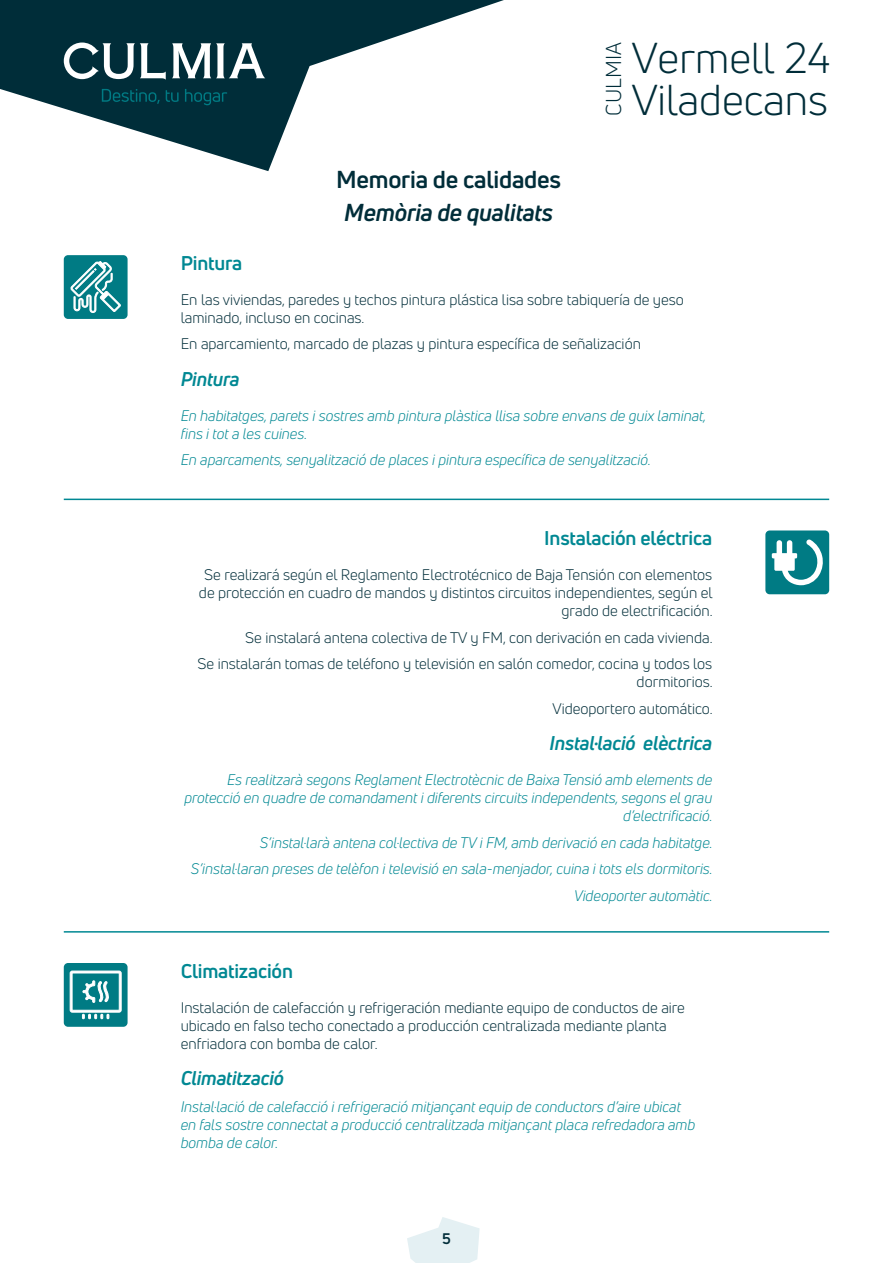
<style>
.page{position:relative;width:893px;height:1263px;background:#fff}
.page>*{position:absolute;margin:0;border:0;box-sizing:border-box;transform-origin:0 0}
.t1{font:42.3px/41.4px "Uni Neue";color:#002d39}
.t2{font:700 24px "Uni Neue";letter-spacing:-.01em;color:#002d39}
.t3{font:italic 700 24px "Uni Neue";letter-spacing:-.01em;color:#002d39}
.t4{font:21.15px "Uni Neue";color:#002d39}
.t5{font:italic 700 19.5px "Uni Neue";letter-spacing:-.01em;color:#008893}
.t6{font:700 19.5px "Uni Neue";letter-spacing:-.01em;color:#008893}
.t7{font:italic 15px/18px "Uni Neue";color:#008893}
.t8{font:15px/18px "Uni Neue";color:#002d39;text-align:right}
.t9{font:700 15px "Uni Neue";color:#002d39}
</style>
<div class="page">
<svg style="left:0;top:0;width:504px;height:171px"></svg>
<svg style="left:407px;top:1217px;width:73px;height:46px"></svg>
<svg style="left:172px;top:43px;width:93px;height:35px"></svg>
<svg style="left:64px;top:43px;width:102px;height:37px"></svg>
<svg style="left:102px;top:89px;width:125px;height:16px;background:#003e49"></svg>
<div style="left:64px;top:963px;width:64px;height:64px;background:#007b84;border-radius:4px"></div>
<svg style="left:70px;top:971px;width:52px;height:48px"></svg>
<div style="left:765px;top:530px;width:64px;height:64px;background:#007b84;border-radius:4px"></div>
<svg style="left:772px;top:539px;width:51px;height:46px"></svg>
<hr style="left:64px;top:931px;width:765px;height:1px;background:#008893">
<hr style="left:64px;top:499px;width:765px;height:1px;background:#008893">
<div style="left:64px;top:255px;width:64px;height:64px;background:#007b84;border-radius:4px"></div>
<svg style="left:70px;top:261px;width:51px;height:52px"></svg>
<h2 class="t2" style="left:336px;top:164px;width:226px">Memoria de calidades</h2>
<h2 class="t3" style="left:344px;top:198px;width:210px">Memòria de qualitats</h2>
<h3 class="t4" style="left:601px;top:116px;width:74px;rotate:-90deg">CULMIA</h3>
<h1 class="t1" style="left:632px;top:37px;width:200px">Vermell 24<br>Viladecans</h1>
<h3 class="t6" style="left:181px;top:251px;width:63px">Pintura</h3>
<p class="t8" style="left:181px;top:290px;width:505px;text-align:left">En las viviendas, paredes y techos pintura plástica lisa sobre tabiquería de yeso laminado, incluso en cocinas.</p>
<p class="t8" style="left:181px;top:335px;width:462px">En aparcamiento, marcado de plazas y pintura específica de señalización</p>
<h3 class="t5" style="left:181px;top:366px;width:60px">Pintura</h3>
<p class="t7" style="left:181px;top:406px;width:527px">En habitatges, parets i sostres amb pintura plàstica llisa sobre envans de guix laminat, fins i tot a les cuines.</p>
<p class="t7" style="left:181px;top:451px;width:472px">En aparcaments, senyalització de places i pintura específica de senyalització.</p>
<h3 class="t6" style="left:544px;top:526px;width:169px">Instalación eléctrica</h3>
<p class="t8" style="left:199px;top:566px;width:515px">Se realizará según el Reglamento Electrotécnico de Baja Tensión con elementos de protección en cuadro de mandos y distintos circuitos independientes, según el grado de electrificación.</p>
<p class="t8" style="left:198px;top:624px;width:517px;line-height:26.5px">Se instalará antena colectiva de TV y FM, con derivación en cada vivienda.<br>Se instalarán tomas de teléfono y televisión en salón comedor, cocina y todos los</p>
<p class="t8" style="left:552px;top:668px;width:162px;line-height:26.5px">dormitorios.<br>Videoportero automático.</p>
<h3 class="t5" style="left:550px;top:731px;width:164px">Instal·lació elèctrica</h3>
<p class="t7" style="left:184px;top:771px;width:530px;text-align:right">Es realitzarà segons Reglament Electrotècnic de Baixa Tensió amb elements de protecció en quadre de comandament i diferents circuits independents, segons el grau d’electrificació.</p>
<p class="t7" style="left:191px;top:829px;width:523px;line-height:26.5px;text-align:right">S’instal·larà antena col·lectiva de TV i FM, amb derivació en cada habitatge.<br>S’instal·laran preses de telèfon i televisió en sala-menjador, cuina i tots els dormitoris.<br>Videoporter automàtic.</p>
<h3 class="t6" style="left:181px;top:958px;width:114px">Climatización</h3>
<p class="t8" style="left:181px;top:998px;width:506px;text-align:left">Instalación de calefacción y refrigeración mediante equipo de conductos de aire ubicado en falso techo conectado a producción centralizada mediante planta enfriadora con bomba de calor.</p>
<h3 class="t5" style="left:181px;top:1066px;width:105px">Climatització</h3>
<p class="t7" style="left:181px;top:1097px;width:516px">Instal·lació de calefacció i refrigeració mitjançant equip de conductors d’aire ubicat en fals sostre connectat a producció centralitzada mitjançant placa refredadora amb bomba de calor.</p>
<p class="t9" style="left:442px;top:1229px;width:10px">5</p>
</div>
